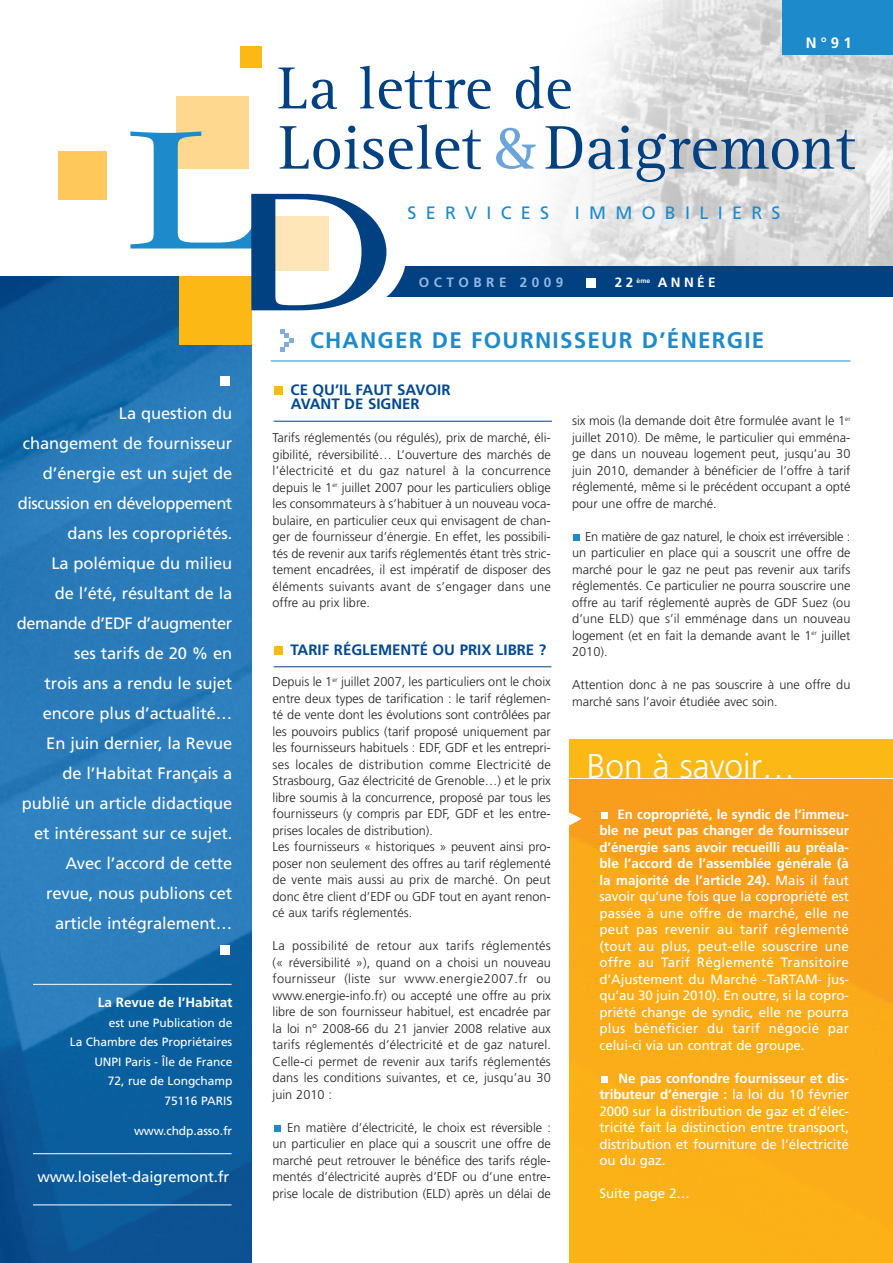
<style>
.page{position:relative;width:893px;height:1263px;background:#fff}
.page>*{position:absolute;margin:0;border:0;box-sizing:border-box;transform-origin:0 0}
.t1{font:63.6px "Rotis Serif";letter-spacing:.005em;color:#014081}
.t2{font:61.35px "Rotis Serif";letter-spacing:.005em;color:#014081}
.t3{font:300 34.5px "Frutiger";color:#fff}
.t4{font:700 22.5px "Frutiger";letter-spacing:.055em;color:#1d8acb}
.t5{font:18px "Frutiger";letter-spacing:.52em;color:#1d8acb}
.t6{font:16.5px/30px "Frutiger";letter-spacing:-.005em;color:#fff;text-align:right}
.t7{font:700 15px/14.7px "Frutiger";color:#014990}
.t8{font:15px "Frutiger";letter-spacing:-.005em;color:#fff}
.t9{font:700 15px "Frutiger";color:#fff}
.t10{font:13.5px/16.5px "Frutiger";letter-spacing:-.005em;color:#fff;text-align:justify}
.t11{font:700 13.5px "Frutiger";letter-spacing:-.005em;color:#fff}
.t12{font:700 13.5px "Frutiger";letter-spacing:.335em;color:#94b9e1}
.t13{font:300 12.75px/16.5px "Frutiger";color:#231f20;text-align:justify}
.t14{font:12px/19.5px "Frutiger";letter-spacing:-.005em;color:#fff;text-align:right}
.s1{font-family:"Swift EF";color:#6ba4d8}
.s2{font-weight:700}
</style>
<div class="page">
<div style="left:574px;top:534px;width:6px;height:7px;background:#1d8acb"></div>
<div style="left:274px;top:1125px;width:7px;height:7px;background:#1d8acb"></div>
<div style="left:274px;top:646px;width:9px;height:9px;background:#fcb814"></div>
<div style="left:274px;top:386px;width:9px;height:9px;background:#fcb814"></div>
<img style="left:0;top:277px;width:251px;height:986px">
<img style="left:508px;top:0;width:385px;height:267px">
<div style="left:383px;top:267px;width:510px;height:30px;background:#014081"></div>
<div style="left:586px;top:278px;width:10px;height:9px;background:#fff"></div>
<div style="left:782px;top:0;width:111px;height:54px;background:#1d8acb"></div>
<div style="left:220px;top:376px;width:9px;height:10px;background:#fff"></div>
<svg style="left:280px;top:329px;width:13px;height:23px"></svg>
<div style="left:179px;top:277px;width:72px;height:68px;background:#fcb814"></div>
<div style="left:58px;top:152px;width:48px;height:48px;background:#fec85a"></div>
<div style="left:241px;top:47px;width:21px;height:21px;background:#fcb814"></div>
<div style="left:177px;top:96px;width:72px;height:73px;background:#fed88f"></div>
<svg style="left:130px;top:131px;width:277px;height:179px"></svg>
<hr style="left:271px;top:361px;width:579px;height:1px;background:#1d8acb">
<img style="left:570px;top:779px;width:323px;height:484px">
<div style="left:570px;top:739px;width:323px;height:39px;background:#fcb814"></div>
<div style="left:601px;top:1076px;width:7px;height:7px;background:#fff"></div>
<div style="left:601px;top:812px;width:7px;height:7px;background:#fff"></div>
<hr style="left:274px;top:421px;width:278px;height:1px;background:#014081">
<hr style="left:274px;top:666px;width:277px;height:1px;background:#014081">
<svg style="left:569px;top:813px;width:12px;height:12px"></svg>
<div style="left:220px;top:945px;width:9px;height:10px;background:#fff"></div>
<hr style="left:33px;top:1204px;width:199px;height:1px;background:#fff">
<hr style="left:33px;top:1153px;width:199px;height:1px;background:#fff">
<hr style="left:33px;top:984px;width:199px;height:1px;background:#fff">
<p class="t6" style="left:17px;top:400px;width:217px">La question du<br>changement de fournisseur d’énergie est un sujet de discussion en développement dans les copropriétés.<br>La polémique du milieu<br>de l’été, résultant de la demande d’EDF d’augmenter ses tarifs de 20 % en<br>trois ans a rendu le sujet encore plus d’actualité…<br>En juin dernier, la Revue<br>de l’Habitat Français a publié un article didactique et intéressant sur ce sujet.<br>Avec l’accord de cette revue, nous publions cet article intégralement…</p>
<p class="t11" style="left:98px;top:997px;width:136px">La Revue de l’Habitat</p>
<p class="t14" style="left:70px;top:1014px;width:164px">est une Publication de<br>La Chambre des Propriétaires<br>UNPI Paris - Île de France<br>72, rue de Longchamp<br>75116 PARIS</p>
<p class="t14" style="left:134px;top:1122px;width:100px">www.chdp.asso.fr</p>
<p class="t8" style="left:37px;top:1171px;width:194px">www.loiselet-daigremont.fr</p>
<h2 class="t2" style="left:277px;top:68px;width:296px">La lettre de</h2>
<p class="t9" style="left:806px;top:37px;width:48px">N°91</p>
<h1 class="t1" style="left:279px;top:126px;width:578px">Loiselet <span class="s1">&amp;</span>Daigremont</h1>
<h3 class="t5" style="left:408px;top:206px;width:143px">SERVICES</h3>
<h3 class="t5" style="left:575px;top:206px;width:207px">IMMOBILIERS</h3>
<p class="t12" style="left:419px;top:277px;width:146px">OCTOBRE 2009</p>
<p class="t11" style="left:615px;top:277px;width:102px">22 <sup>ème</sup> ANNÉE</p>
<h3 class="t4" style="left:310px;top:332px;width:456px">CHANGER DE FOURNISSEUR D’ÉNERGIE</h3>
<p class="t7" style="left:290px;top:383px;width:162px">CE QU’IL FAUT SAVOIR<br>AVANT DE SIGNER</p>
<p class="t13" style="left:273px;top:431px;width:280px">Tarifs réglementés (ou régulés), prix de marché, éli&shy;gibilité, réversibilité… L’ouverture des marchés de l’électricité et du gaz naturel à la concurrence depuis le 1<sup>er</sup> juillet 2007 pour les particuliers oblige les consommateurs à s’habituer à un nouveau voca&shy;bulaire, en particulier ceux qui envisagent de chan&shy;ger de fournisseur d’énergie. En effet, les possibili&shy;tés de revenir aux tarifs réglementés étant très stric&shy;tement encadrées, il est impératif de disposer des éléments suivants avant de s’engager dans une offre au prix libre.</p>
<p class="t7" style="left:290px;top:644px;width:257px">TARIF RÉGLEMENTÉ OU PRIX LIBRE ?</p>
<p class="t13" style="left:273px;top:675px;width:280px;text-align:left">Depuis le 1<sup>er</sup> juillet 2007, les particuliers ont le choix entre deux types de tarification : le tarif réglemen&shy;té de vente dont les évolutions sont contrôlées par les pouvoirs publics (tarif proposé uniquement par les fournisseurs habituels : EDF, GDF et les entrepri&shy;ses locales de distribution comme Electricité de Strasbourg, Gaz électricité de Grenoble…) et le prix libre soumis à la concurrence, proposé par tous les fournisseurs (y compris par EDF, GDF et les entre&shy;prises locales de distribution).<br>Les fournisseurs « historiques » peuvent ainsi pro&shy;poser non seulement des offres au tarif réglementé de vente mais aussi au prix de marché. On peut donc être client d’EDF ou GDF tout en ayant renon&shy;cé aux tarifs réglementés.</p>
<p class="t13" style="left:273px;top:939px;width:280px">La possibilité de retour aux tarifs réglementés (« réversibilité »), quand on a choisi un nouveau fournisseur (liste sur www.energie2007.fr ou www.energie-info.fr) ou accepté une offre au prix libre de son fournisseur habituel, est encadrée par la loi n° 2008-66 du 21 janvier 2008 relative aux tarifs réglementés d’électricité et de gaz naturel.<br>Celle-ci permet de revenir aux tarifs réglementés dans les conditions suivantes, et ce, jusqu’au 30 juin 2010 :</p>
<p class="t13" style="left:273px;top:1120px;width:280px;text-indent:15px">En matière d’électricité, le choix est réversible : un particulier en place qui a souscrit une offre de marché peut retrouver le bénéfice des tarifs régle&shy;mentés d’électricité auprès d’EDF ou d’une entre&shy;prise locale de distribution (ELD) après un délai de</p>
<p class="t13" style="left:572px;top:413px;width:280px">six mois (la demande doit être formulée avant le 1<sup>er </sup>juillet 2010). De même, le particulier qui emména&shy;ge dans un nouveau logement peut, jusqu’au 30 juin 2010, demander à bénéficier de l’offre à tarif réglementé, même si le précédent occupant a opté pour une offre de marché.</p>
<p class="t13" style="left:572px;top:529px;width:280px;text-indent:13px">En matière de gaz naturel, le choix est irréversible : un particulier en place qui a souscrit une offre de marché pour le gaz ne peut pas revenir aux tarifs réglementés. Ce particulier ne pourra souscrire une offre au tarif réglementé auprès de GDF Suez (ou d’une ELD) que s’il emménage dans un nouveau logement (et en fait la demande avant le 1<sup>er</sup> juillet 2010).</p>
<p class="t13" style="left:572px;top:678px;width:280px">Attention donc à ne pas souscrire à une offre du marché sans l’avoir étudiée avec soin.</p>
<h3 class="t3" style="left:587px;top:752px;width:210px">Bon à savoir…</h3>
<p class="t10" style="left:599px;top:807px;width:251px;text-indent:18px"><span class="s2">En copropriété, le syndic de l’immeu&shy;ble ne peut pas changer de fournisseur d’énergie sans avoir recueilli au préala&shy;ble l’accord de l’assemblée générale (à la majorité de l’article 24).</span> Mais il faut savoir qu’une fois que la copropriété est passée à une offre de marché, elle ne peut pas revenir au tarif réglementé (tout au plus, peut-elle souscrire une offre au Tarif Réglementé Transitoire d’Ajustement du Marché -TaRTAM- jus&shy;qu’au 30 juin 2010). En outre, si la copro&shy;priété change de syndic, elle ne pourra plus bénéficier du tarif négocié par celui-ci via un contrat de groupe.</p>
<p class="t10" style="left:599px;top:1071px;width:251px;text-indent:19px"><span class="s2">Ne pas confondre fournisseur et dis&shy;tributeur d’énergie :</span> la loi du 10 février 2000 sur la distribution de gaz et d’élec&shy;tricité fait la distinction entre transport, distribution et fourniture de l’électricité ou du gaz.</p>
<p class="t10" style="left:599px;top:1186px;width:92px">Suite page 2…</p>
</div>
